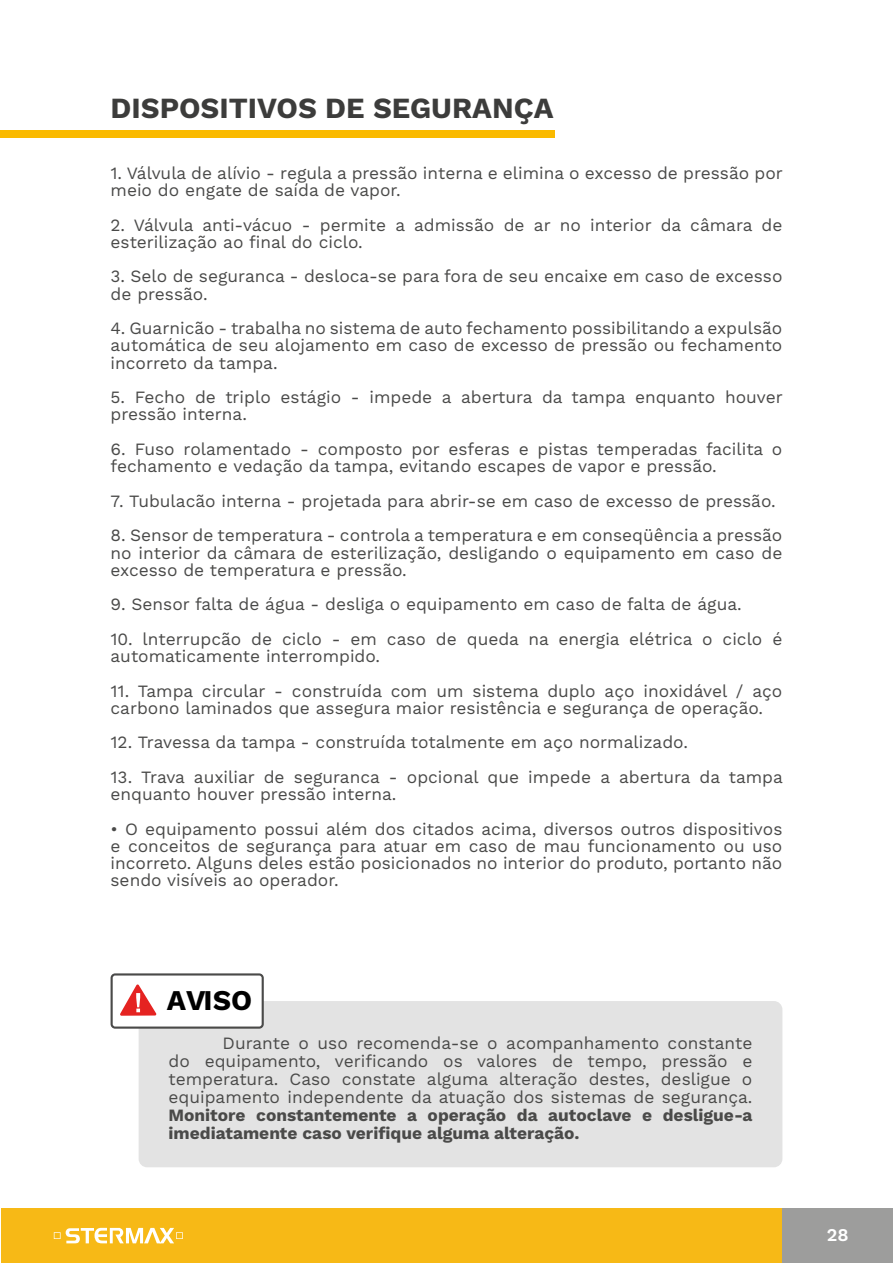
<style>
.page{position:relative;width:893px;height:1263px;background:#fff}
.page>*{position:absolute;margin:0;border:0;box-sizing:border-box;transform-origin:0 0}
.t1{font:700 29.25px "Work Sans";color:#3c3c3b}
.t2{font:700 28.65px "Work Sans";color:#000}
.t3{font:600 18px "Work Sans";color:#fff}
.t4{font:17.25px/17.2px "Work Sans";color:#4a4a49}
.t5{font:700 17.25px/18px "Work Sans";color:#4a4a49}
</style>
<div class="page">
<div style="left:1px;top:1209px;width:781px;height:54px;background:#f7b916"></div>
<div style="left:782px;top:1209px;width:111px;height:54px;background:#9d9d9c"></div>
<svg style="left:54px;top:1228px;width:129px;height:15px"></svg>
<div style="left:0;top:130px;width:554px;height:7px;background:#faba00"></div>
<div style="left:139px;top:1001px;width:643px;height:166px;background:#e3e3e3;border-radius:9px"></div>
<svg style="left:111px;top:973px;width:153px;height:56px"></svg>
<h1 class="t1" style="left:111px;top:91px;width:444px">DISPOSITIVOS DE SEGURANÇA</h1>
<p class="t4" style="left:111px;top:165px;width:674px">1. Válvula de alívio - regula a pressão interna e elimina o excesso de pressão por meio do engate de saída de vapor.</p>
<p class="t4" style="left:111px;top:217px;width:673px">2. Válvula anti-vácuo - permite a admissão de ar no interior da câmara de esterilização ao final do ciclo.</p>
<p class="t4" style="left:111px;top:269px;width:673px">3. Selo de seguranca - desloca-se para fora de seu encaixe em caso de excesso de pressão.</p>
<p class="t4" style="left:111px;top:320px;width:673px;text-align:justify">4. Guarnicão - trabalha no sistema de auto fechamento possibilitando a expulsão automática de seu alojamento em caso de excesso de pressão ou fechamento incorreto da tampa.</p>
<p class="t4" style="left:111px;top:389px;width:674px">5. Fecho de triplo estágio - impede a abertura da tampa enquanto houver pressão interna.</p>
<p class="t4" style="left:111px;top:441px;width:673px">6. Fuso rolamentado - composto por esferas e pistas temperadas facilita o fechamento e vedação da tampa, evitando escapes de vapor e pressão.</p>
<p class="t4" style="left:111px;top:493px;width:667px">7. Tubulacão interna - projetada para abrir-se em caso de excesso de pressão.</p>
<p class="t4" style="left:111px;top:527px;width:673px;text-align:justify">8. Sensor de temperatura - controla a temperatura e em conseqüência a pressão no interior da câmara de esterilização, desligando o equipamento em caso de excesso de temperatura e pressão.</p>
<p class="t4" style="left:111px;top:596px;width:633px">9. Sensor falta de água - desliga o equipamento em caso de falta de água.</p>
<p class="t4" style="left:111px;top:631px;width:673px">10. lnterrupcão de ciclo - em caso de queda na energia elétrica o ciclo é automaticamente interrompido.</p>
<p class="t4" style="left:111px;top:683px;width:673px">11. Tampa circular - construída com um sistema duplo aço inoxidável / aço carbono laminados que assegura maior resistência e segurança de operação.</p>
<p class="t4" style="left:111px;top:734px;width:579px">12. Travessa da tampa - construída totalmente em aço normalizado.</p>
<p class="t4" style="left:111px;top:769px;width:674px">13. Trava auxiliar de seguranca - opcional que impede a abertura da tampa enquanto houver pressão interna.</p>
<p class="t4" style="left:111px;top:821px;width:673px;text-align:justify">• O equipamento possui além dos citados acima, diversos outros dispositivos e conceitos de segurança para atuar em caso de mau funcionamento ou uso incorreto. Alguns deles estão posicionados no interior do produto, portanto não sendo visíveis ao operador.</p>
<h2 class="t2" style="left:167px;top:984px;width:87px">AVISO</h2>
<p class="t4" style="left:169px;top:1034px;width:585px;line-height:18px;text-align:justify;text-indent:54px">Durante o uso recomenda-se o acompanhamento constante do equipamento, verificando os valores de tempo, pressão e temperatura. Caso constate alguma alteração destes, desligue o equipamento independente da atuação dos sistemas de segurança.</p>
<p class="t5" style="left:169px;top:1107px;width:586px">Monitore constantemente a operação da autoclave e desligue-a imediatamente caso verifique alguma alteração.</p>
<p class="t3" style="left:827px;top:1224px;width:23px">28</p>
</div>
